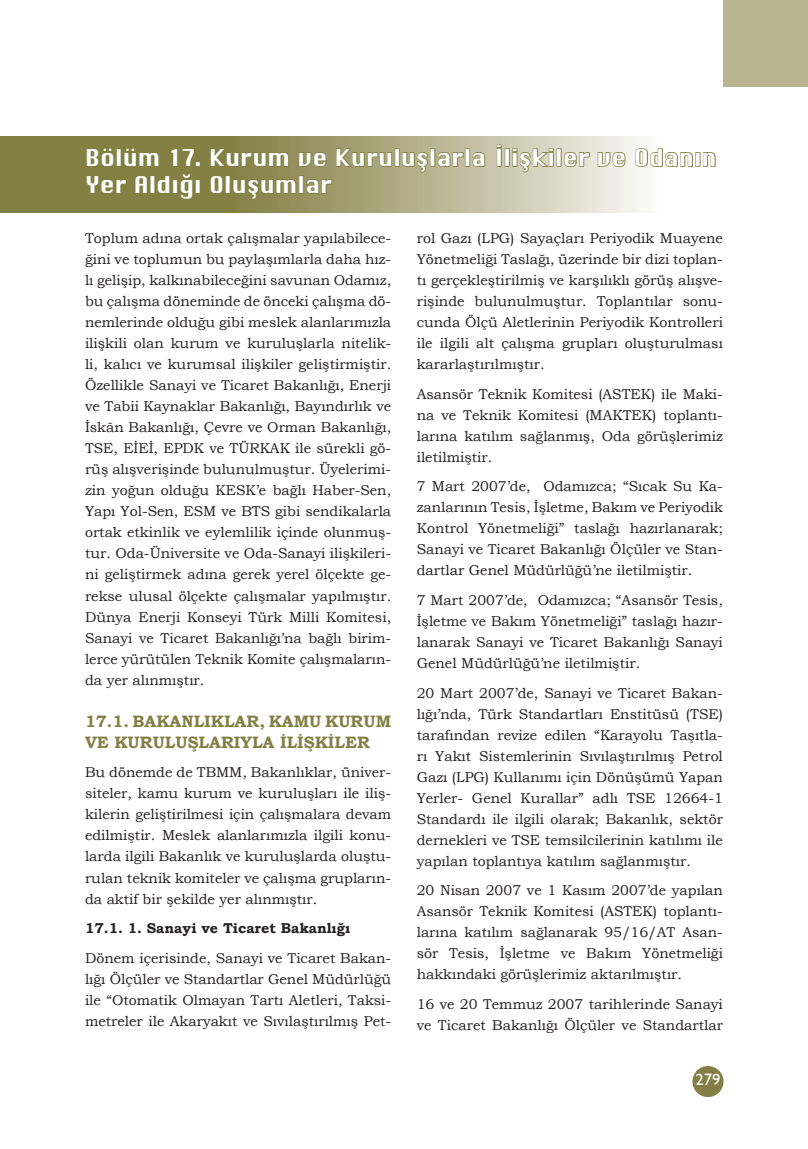
<style>
.page{position:relative;width:808px;height:1149px;background:#fff}
.page>*{position:absolute;margin:0;border:0;box-sizing:border-box;transform-origin:0 0}
.t1{font:22.5px/27px "TR Clapton";letter-spacing:.005em;color:#fff}
.t2{font:700 16.5px/21px "Bookman Old Style";color:#837f44}
.t3{font:16.5px "Humanist 521 BT";color:#fff}
.t4{font:14.25px/21px "Bookman Old Style";color:#231f20;text-align:justify}
.t5{font:700 14.25px "Bookman Old Style";color:#231f20}
</style>
<div class="page">
<div style="left:692px;top:1065px;width:31px;height:31px;background:#837f44;border-radius:50%"></div>
<div style="left:723px;top:0;width:85px;height:87px;background:#b8b492"></div>
<svg style="left:1px;top:137px;width:700px;height:76px"></svg>
<div style="left:430px;top:148px;width:5px;height:19px;border:2px solid #837f44"></div>
<svg style="left:437px;top:138px;width:27px;height:47px"></svg>
<div style="left:465px;top:148px;width:5px;height:19px;border:2px solid #837f44"></div>
<svg style="left:471px;top:138px;width:15px;height:30px"></svg>
<svg style="left:497px;top:145px;width:57px;height:28px;background:#bbb696"></svg>
<div style="left:549px;top:152px;width:5px;height:15px;border:2px solid #837f44"></div>
<div style="left:556px;top:148px;width:6px;height:19px;border:2px solid #837f44"></div>
<svg style="left:563px;top:151px;width:27px;height:34px"></svg>
<svg style="left:597px;top:151px;width:29px;height:17px"></svg>
<svg style="left:634px;top:138px;width:60px;height:30px"></svg>
<div style="left:695px;top:152px;width:5px;height:15px;border:2px solid #837f44"></div>
<svg style="left:702px;top:152px;width:14px;height:15px"></svg>
<div style="left:73px;top:138px;width:127px;height:74px;background:#838044"></div>
<div style="left:195px;top:179px;width:5px;height:15px;border:2px solid #837f44"></div>
<svg style="left:209px;top:138px;width:220px;height:74px;background:#979362"></svg>
<h1 class="t1" style="left:85px;top:144px;width:633px">Bölüm 17. Kurum ve Kuruluşlarla İlişkiler ve Odanın<br>Yer Aldığı Oluşumlar</h1>
<p class="t4" style="left:85px;top:228px;width:308px">Toplum adına ortak çalışmalar yapılabilece&shy;ğini ve toplumun bu paylaşımlarla daha hız&shy;lı gelişip, kalkınabileceğini savunan Odamız, bu çalışma döneminde de önceki çalışma dö&shy;nemlerinde olduğu gibi meslek alanlarımızla ilişkili olan kurum ve kuruluşlarla nitelik&shy;li, kalıcı ve kurumsal ilişkiler geliştirmiştir.<br>Özellikle Sanayi ve Ticaret Bakanlığı, Enerji ve Tabii Kaynaklar Bakanlığı, Bayındırlık ve İskân Bakanlığı, Çevre ve Orman Bakanlığı, TSE, EİEİ, EPDK ve TÜRKAK ile sürekli gö&shy;rüş alışverişinde bulunulmuştur. Üyelerimi&shy;zin yoğun olduğu KESK’e bağlı Haber-Sen, Yapı Yol-Sen, ESM ve BTS gibi sendikalarla ortak etkinlik ve eylemlilik içinde olunmuş&shy;tur. Oda-Üniversite ve Oda-Sanayi ilişkileri&shy;ni geliştirmek adına gerek yerel ölçekte ge&shy;rekse ulusal ölçekte çalışmalar yapılmıştır.<br>Dünya Enerji Konseyi Türk Milli Komitesi, Sanayi ve Ticaret Bakanlığı’na bağlı birim&shy;lerce yürütülen Teknik Komite çalışmaların&shy;da yer alınmıştır.</p>
<p class="t2" style="left:85px;top:710px;width:308px">17.1. BAKANLIKLAR, KAMU KURUM<br>VE KURULUŞLARIYLA İLİŞKİLER</p>
<p class="t4" style="left:85px;top:761px;width:308px">Bu dönemde de TBMM, Bakanlıklar, üniver&shy;siteler, kamu kurum ve kuruluşları ile iliş&shy;kilerin geliştirilmesi için çalışmalara devam edilmiştir. Meslek alanlarımızla ilgili konu&shy;larda ilgili Bakanlık ve kuruluşlarda oluştu&shy;rulan teknik komiteler ve çalışma grupların&shy;da aktif bir şekilde yer alınmıştır.</p>
<p class="t5" style="left:85px;top:917px;width:267px">17.1. 1. Sanayi ve Ticaret Bakanlığı</p>
<p class="t4" style="left:85px;top:946px;width:308px">Dönem içerisinde, Sanayi ve Ticaret Bakan&shy;lığı Ölçüler ve Standartlar Genel Müdürlüğü ile “Otomatik Olmayan Tartı Aletleri, Taksi&shy;metreler ile Akaryakıt ve Sıvılaştırılmış Pet-</p>
<p class="t4" style="left:417px;top:228px;width:308px">rol Gazı (LPG) Sayaçları Periyodik Muayene Yönetmeliği Taslağı, üzerinde bir dizi toplan&shy;tı gerçekleştirilmiş ve karşılıklı görüş alışve&shy;rişinde bulunulmuştur. Toplantılar sonu&shy;cunda Ölçü Aletlerinin Periyodik Kontrolleri ile ilgili alt çalışma grupları oluşturulması kararlaştırılmıştır.</p>
<p class="t4" style="left:417px;top:383px;width:308px">Asansör Teknik Komitesi (ASTEK) ile Maki&shy;na ve Teknik Komitesi (MAKTEK) toplantı&shy;larına katılım sağlanmış, Oda görüşlerimiz iletilmiştir.</p>
<p class="t4" style="left:417px;top:476px;width:308px">7 Mart 2007’de, Odamızca; “Sıcak Su Ka&shy;zanlarının Tesis, İşletme, Bakım ve Periyodik Kontrol Yönetmeliği” taslağı hazırlanarak; Sanayi ve Ticaret Bakanlığı Ölçüler ve Stan&shy;dartlar Genel Müdürlüğü’ne iletilmiştir.</p>
<p class="t4" style="left:417px;top:589px;width:308px">7 Mart 2007’de, Odamızca; “Asansör Tesis, İşletme ve Bakım Yönetmeliği” taslağı hazır&shy;lanarak Sanayi ve Ticaret Bakanlığı Sanayi Genel Müdürlüğü’ne iletilmiştir.</p>
<p class="t4" style="left:417px;top:682px;width:308px">20 Mart 2007’de, Sanayi ve Ticaret Bakan&shy;lığı’nda, Türk Standartları Enstitüsü (TSE) tarafından revize edilen “Karayolu Taşıtla&shy;rı Yakıt Sistemlerinin Sıvılaştırılmış Petrol Gazı (LPG) Kullanımı için Dönüşümü Yapan Yerler- Genel Kurallar” adlı TSE 12664-1<br>Standardı ile ilgili olarak; Bakanlık, sektör dernekleri ve TSE temsilcilerinin katılımı ile yapılan toplantıya katılım sağlanmıştır.</p>
<p class="t4" style="left:417px;top:879px;width:308px">20 Nisan 2007 ve 1 Kasım 2007’de yapılan Asansör Teknik Komitesi (ASTEK) toplantı&shy;larına katılım sağlanarak 95/16/AT Asan&shy;sör Tesis, İşletme ve Bakım Yönetmeliği hakkındaki görüşlerimiz aktarılmıştır.</p>
<p class="t4" style="left:417px;top:993px;width:308px">16 ve 20 Temmuz 2007 tarihlerinde Sanayi ve Ticaret Bakanlığı Ölçüler ve Standartlar</p>
<p class="t3" style="left:696px;top:1068px;width:26px">279</p>
</div>
